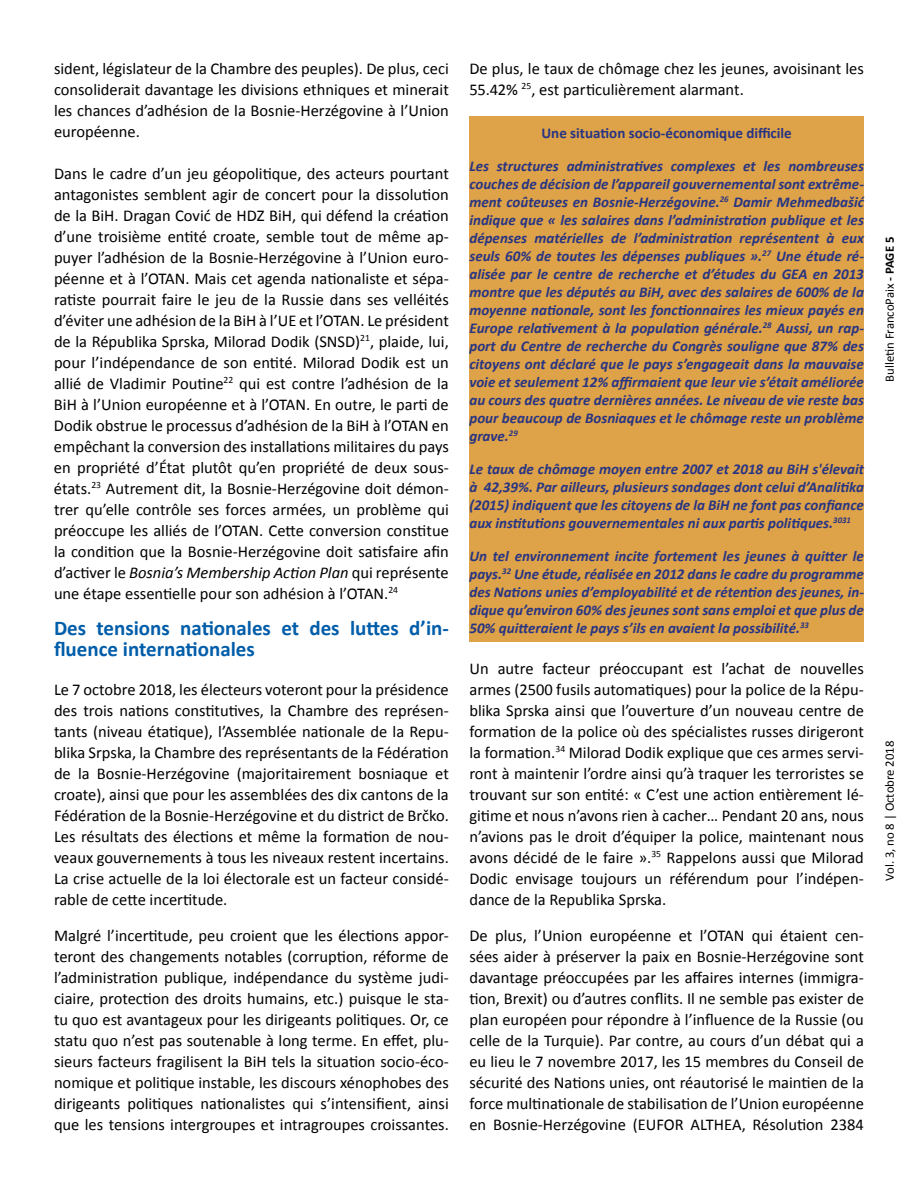
<style>
.page{position:relative;width:918px;height:1188px;background:#fff}
.page>*{position:absolute;margin:0;border:0;box-sizing:border-box;transform-origin:0 0}
.t1{font:700 21px/21px "Calibri";color:#005da9}
.t2{font:16.5px/21px "Calibri";color:#000;text-align:justify}
.t3{font:16.5px/21px "Calibri";letter-spacing:-.005em;color:#020203}
.t4{font:italic 700 15px/18px "Calibri";color:#283583;text-align:justify}
.t5{font:700 15px "Calibri";color:#283583}
.t6{font:12.75px "Calibri";color:#000}
.s1{font-style:italic}
.s2{color:#000}
.s3{font-weight:700}
</style>
<div class="page">
<div style="left:469px;top:116px;width:395px;height:526px;background:#dea248"></div>
<p class="t2" style="left:54px;top:58px;width:396px">sident, législateur de la Chambre des peuples). De plus, ceci consoliderait davantage les divisions ethniques et minerait les chances d’adhésion de la Bosnie-Herzégovine à l’Union européenne.</p>
<p class="t2" style="left:54px;top:163px;width:396px">Dans le cadre d’un jeu géopolitique, des acteurs pourtant antagonistes semblent agir de concert pour la dissolution de la BiH. Dragan Cović de HDZ BiH, qui défend la création d’une troisième entité croate, semble tout de même ap&shy;puyer l’adhésion de la Bosnie-Herzégovine à l’Union euro&shy;péenne et à l’OTAN. Mais cet agenda nationaliste et sépa&shy;ratiste pourrait faire le jeu de la Russie dans ses velléités d’éviter une adhésion de la BiH à l’UE et l’OTAN. Le président de la Républika Sprska, Milorad Dodik (SNSD)<sup>21</sup>, plaide, lui, pour l’indépendance de son entité. Milorad Dodik est un allié de Vladimir Poutine<sup>22</sup> qui est contre l’adhésion de la BiH à l’Union européenne et à l’OTAN. En outre, le parti de Dodik obstrue le processus d’adhésion de la BiH à l’OTAN en empêchant la conversion des installations militaires du pays en propriété d’État plutôt qu’en propriété de deux sous&shy;états.<sup>23</sup> Autrement dit, la Bosnie-Herzégovine doit démon&shy;trer qu’elle contrôle ses forces armées, un problème qui préoccupe les alliés de l’OTAN. Cette conversion constitue la condition que la Bosnie-Herzégovine doit satisfaire afin d’activer le <span class="s1">Bosnia’s Membership Action Plan</span> qui représente une étape essentielle pour son adhésion à l’OTAN.<sup>24</sup></p>
<p class="t1" style="left:54px;top:617px;width:396px">Des tensions nationales et des luttes d’in&shy;fluence internationales</p>
<p class="t2" style="left:54px;top:679px;width:396px">Le 7 octobre 2018, les électeurs voteront pour la présidence des trois nations constitutives, la Chambre des représen&shy;tants (niveau étatique), l’Assemblée nationale de la Repu&shy;blika Srpska, la Chambre des représentants de la Fédération de la Bosnie-Herzégovine (majoritairement bosniaque et croate), ainsi que pour les assemblées des dix cantons de la Fédération de la Bosnie-Herzégovine et du district de Brčko.<br>Les résultats des élections et même la formation de nou&shy;veaux gouvernements à tous les niveaux restent incertains.<br>La crise actuelle de la loi électorale est un facteur considé&shy;rable de cette incertitude.</p>
<p class="t2" style="left:54px;top:925px;width:396px">Malgré l’incertitude, peu croient que les élections appor&shy;teront des changements notables (corruption, réforme de l’administration publique, indépendance du système judi&shy;ciaire, protection des droits humains, etc.) puisque le sta&shy;tu quo est avantageux pour les dirigeants politiques. Or, ce statu quo n’est pas soutenable à long terme. En effet, plu&shy;sieurs facteurs fragilisent la BiH tels la situation socio-éco&shy;nomique et politique instable, les discours xénophobes des dirigeants politiques nationalistes qui s’intensifient, ainsi que les tensions intergroupes et intragroupes croissantes.</p>
<p class="t3" style="left:469px;top:58px;width:396px"><span class="s2">De plus,</span> le taux de chômage chez les jeunes, avoisinant les<br>55.42% <sup>25</sup>, est particulièrement alarmant<span class="s2">.</span></p>
<p class="t5" style="left:542px;top:124px;width:252px">Une situation socio-économique difficile</p>
<p class="t4" style="left:469px;top:157px;width:396px">Les structures administratives complexes et les nombreuses couches de décision de l’appareil gouvernemental sont extrême&shy;ment coûteuses en Bosnie-Herzégovine.<sup>26</sup> Damir Mehmedbašić indique que « les salaires dans l’administration publique et les dépenses matérielles de l’administration représentent à eux seuls 60% de toutes les dépenses publiques ».<sup>27</sup> Une étude ré&shy;alisée par le centre de recherche et d’études du GEA en 2013 montre que les députés au BiH, avec des salaires de 600% de la moyenne nationale, sont les fonctionnaires les mieux payés en Europe relativement à la population générale.<sup>28</sup> Aussi, un rap&shy;port du Centre de recherche du Congrès souligne que 87% des citoyens ont déclaré que le pays s’engageait dans la mauvaise voie et seulement 12% affirmaient que leur vie s’était améliorée au cours des quatre dernières années. Le niveau de vie reste bas pour beaucoup de Bosniaques et le chômage reste un problème grave.<sup>29</sup></p>
<p class="t4" style="left:469px;top:460px;width:396px">Le taux de chômage moyen entre 2007 et 2018 au BiH s'élevait à 42,39%. Par ailleurs, plusieurs sondages dont celui d’Analitika (2015) indiquent que les citoyens de la BiH ne font pas confiance aux institutions gouvernementales ni aux partis politiques.<sup>3031</sup></p>
<p class="t4" style="left:469px;top:547px;width:396px">Un tel environnement incite fortement les jeunes à quitter le pays.<sup>32</sup> Une étude, réalisée en 2012 dans le cadre du programme des Nations unies d’employabilité et de rétention des jeunes, in&shy;dique qu’environ 60% des jeunes sont sans emploi et que plus de 50% quitteraient le pays s’ils en avaient la possibilité.<sup>33</sup></p>
<p class="t2" style="left:469px;top:658px;width:396px">Un autre facteur préoccupant est l’achat de nouvelles armes (2500 fusils automatiques) pour la police de la Répu&shy;blika Sprska ainsi que l’ouverture d’un nouveau centre de formation de la police où des spécialistes russes dirigeront la formation.<sup>34</sup> Milorad Dodik explique que ces armes servi&shy;ront à maintenir l’ordre ainsi qu’à traquer les terroristes se trouvant sur son entité: « C’est une action entièrement lé&shy;gitime et nous n’avons rien à cacher… Pendant 20 ans, nous n’avions pas le droit d’équiper la police, maintenant nous avons décidé de le faire ».<sup>35</sup> Rappelons aussi que Milorad Dodic envisage toujours un référendum pour l’indépen&shy;dance de la Republika Sprska.</p>
<p class="t2" style="left:469px;top:925px;width:396px">De plus, l’Union européenne et l’OTAN qui étaient cen&shy;sées aider à préserver la paix en Bosnie-Herzégovine sont davantage préoccupées par les affaires internes (immigra&shy;tion, Brexit) ou d’autres conflits. Il ne semble pas exister de plan européen pour répondre à l’influence de la Russie (ou celle de la Turquie). Par contre, au cours d’un débat qui a eu lieu le 7 novembre 2017, les 15 membres du Conseil de sécurité des Nations unies, ont réautorisé le maintien de la force multinationale de stabilisation de l’Union européenne en Bosnie-Herzégovine (EUFOR ALTHEA, Résolution 2384</p>
<p class="t6" style="left:881px;top:382px;width:147px;rotate:-90deg">Bulletin FrancoPaix <span class="s3">- PAGE 5</span></p>
<p class="t6" style="left:881px;top:881px;width:142px;rotate:-90deg">Vol. 3, no 8 | Octobre 2018</p>
</div>
